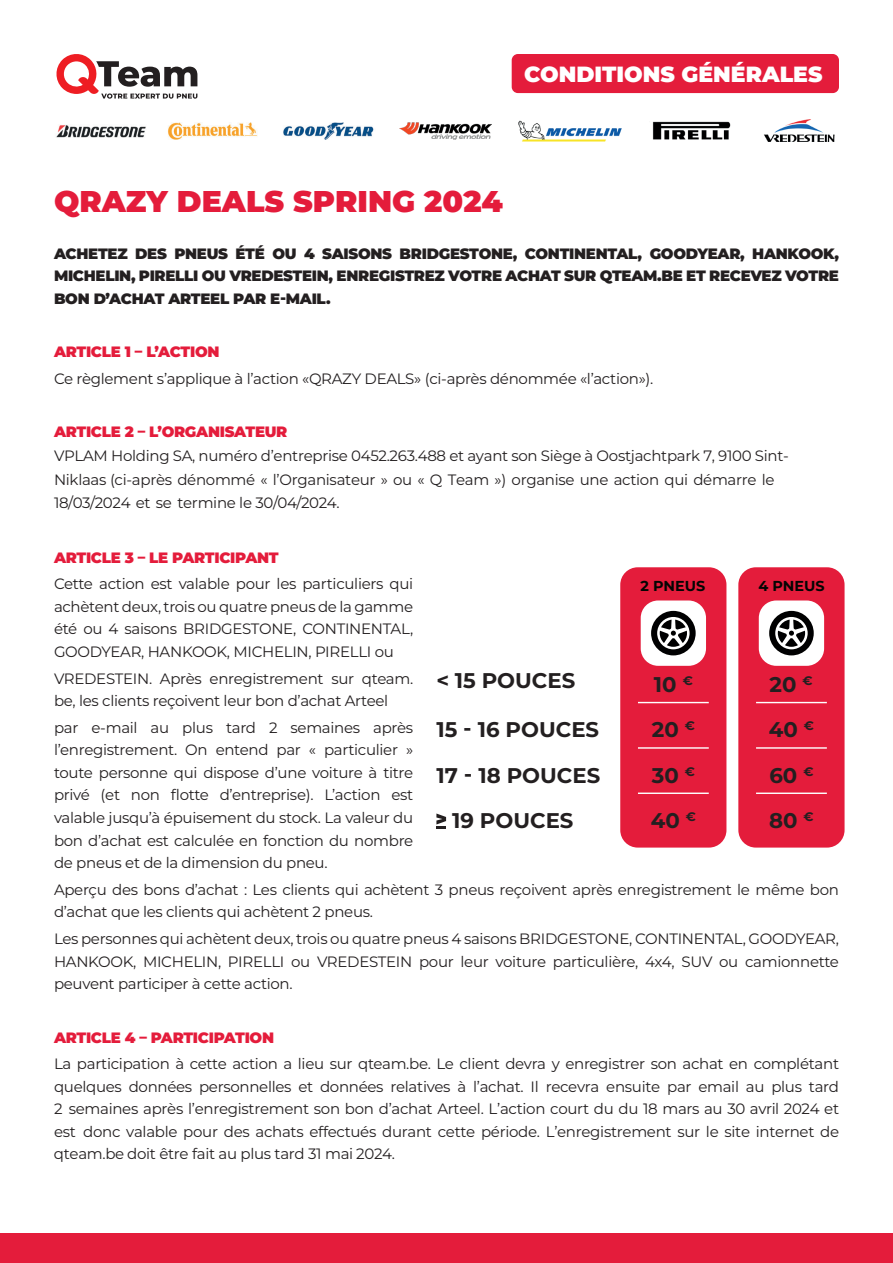
<style>
.page{position:relative;width:893px;height:1263px;background:#fff}
.page>*{position:absolute;margin:0;border:0;box-sizing:border-box;transform-origin:0 0}
.t1{font:900 30px "Montserrat";color:#e41c3b}
.t2{font:900 21.9px "Montserrat";color:#fff}
.t3{font:700 21.3px/45.5px "Montserrat";color:#231f20}
.t4{font:900 17.7px "Gotham";color:#050504}
.t5{font:900 17.7px "Gotham";color:#050504}
.t6{font:15px/22.5px "Montserrat";letter-spacing:-.02em;color:#231f20}
.t7{font:900 15px/22.5px "Montserrat";letter-spacing:-.02em;color:#231f20;text-align:justify}
.t8{font:900 15px "Montserrat";letter-spacing:-.02em;color:#e41c3b}
.t9{font:700 14.4px "Montserrat";color:#040503}
.s1{font-style:inherit}
</style>
<div class="page">
<img style="left:56px;top:125px;width:90px;height:12px">
<img style="left:168px;top:122px;width:90px;height:17px">
<img style="left:283px;top:122px;width:91px;height:17px">
<img style="left:518px;top:120px;width:104px;height:21px">
<img style="left:652px;top:122px;width:79px;height:18px">
<img style="left:399px;top:122px;width:93px;height:17px">
<img style="left:764px;top:120px;width:71px;height:22px">
<div style="left:0;top:1233px;width:893px;height:30px;background:#e41c3b"></div>
<svg style="left:56px;top:54px;width:141px;height:45px"></svg>
<div style="left:512px;top:54px;width:327px;height:39px;background:#e41c3b;border-radius:6px"></div>
<svg style="left:436px;top:813px;width:10px;height:15px"></svg>
<div style="left:620px;top:567px;width:106px;height:280px;background:#e41c3b;border-radius:17px"></div>
<hr style="left:638px;top:702px;width:71px;height:1px;background:#fff">
<hr style="left:638px;top:792px;width:71px;height:2px;background:#fff">
<hr style="left:638px;top:747px;width:71px;height:2px;background:#fff">
<div style="left:641px;top:600px;width:65px;height:66px;background:#fff;border-radius:17px"></div>
<svg style="left:640px;top:600px;width:66px;height:56px"></svg>
<div style="left:738px;top:567px;width:106px;height:280px;background:#e41c3b;border-radius:17px"></div>
<hr style="left:756px;top:702px;width:71px;height:1px;background:#fff">
<hr style="left:756px;top:792px;width:71px;height:2px;background:#fff">
<hr style="left:756px;top:747px;width:71px;height:2px;background:#fff">
<div style="left:759px;top:600px;width:65px;height:66px;background:#fff;border-radius:17px"></div>
<svg style="left:738px;top:599px;width:76px;height:57px"></svg>
<h2 class="t2" style="left:524px;top:58px;width:300px">CONDITIONS GÉNÉRALES</h2>
<h1 class="t1" style="left:54px;top:178px;width:450px">QRAZY DEALS SPRING 2024</h1>
<p class="t7" style="left:54px;top:241px;width:786px">ACHETEZ DES PNEUS ÉTÉ OU 4 SAISONS BRIDGESTONE, CONTINENTAL, GOODYEAR, HANKOOK, MICHELIN, PIRELLI OU VREDESTEIN, ENREGISTREZ VOTRE ACHAT SUR QTEAM.BE ET RECEVEZ VOTRE BON D’ACHAT ARTEEL PAR E-MAIL.</p>
<p class="t8" style="left:54px;top:341px;width:167px">ARTICLE 1 – L’ACTION</p>
<p class="t6" style="left:54px;top:367px;width:601px">Ce règlement s’applique à l’action «QRAZY DEALS» (ci-après dénommée «l’action»).</p>
<p class="t8" style="left:54px;top:421px;width:235px">ARTICLE 2 – L’ORGANISATEUR</p>
<p class="t6" style="left:54px;top:444px;width:736px;line-height:23.5px">VPLAM Holding SA, numéro d’entreprise 0452.263.488 et ayant son Siège à Oostjachtpark 7, 9100 Sint-<br>Niklaas (ci-après dénommé « l’Organisateur » ou « Q Team ») organise une action qui démarre le<br><span class="s1">18/03/2024</span> et se termine le <span class="s1">30/04/2024.</span></p>
<p class="t8" style="left:54px;top:546px;width:226px">ARTICLE 3 – LE PARTICIPANT</p>
<p class="t6" style="left:54px;top:572px;width:361px;text-align:justify">Cette action est valable pour les particuliers qui achètent deux, trois ou quatre pneus de la gamme été ou 4 saisons BRIDGESTONE, CONTINENTAL, GOODYEAR, HANKOOK, MICHELIN, PIRELLI ou</p>
<p class="t6" style="left:54px;top:667px;width:361px">VREDESTEIN. Après enregistrement sur qteam. be, les clients reçoivent leur bon d’achat Arteel</p>
<p class="t6" style="left:54px;top:716px;width:361px;text-align:justify">par e-mail au plus tard 2 semaines après l’enregistrement. On entend par « particulier » toute personne qui dispose d’une voiture à titre privé (et non flotte d’entreprise). L’action est valable jusqu’à épuisement du stock. La valeur du bon d’achat est calculée en fonction du nombre de pneus et de la dimension du pneu.</p>
<p class="t6" style="left:54px;top:878px;width:786px">Aperçu des bons d’achat : Les clients qui achètent 3 pneus reçoivent après enregistrement le même bon d’achat que les clients qui achètent 2 pneus.</p>
<p class="t6" style="left:54px;top:927px;width:786px;text-align:justify">Les personnes qui achètent deux, trois ou quatre pneus 4 saisons BRIDGESTONE, CONTINENTAL, GOODYEAR, HANKOOK, MICHELIN, PIRELLI ou VREDESTEIN pour leur voiture particulière, 4x4, SUV ou camionnette peuvent participer à cette action.</p>
<p class="t8" style="left:54px;top:1026px;width:222px">ARTICLE 4 – PARTICIPATION</p>
<p class="t6" style="left:54px;top:1052px;width:787px;text-align:justify">La participation à cette action a lieu sur qteam.be. Le client devra y enregistrer son achat en complétant quelques données personnelles et données relatives à l’achat. Il recevra ensuite par email au plus tard 2 semaines après l’enregistrement son bon d’achat Arteel. L’action court du du <span class="s1">18 mars</span> au <span class="s1">30 avril 2024</span> et</p>
<p class="t6" style="left:54px;top:1120px;width:787px;line-height:21.8px">est donc valable pour des achats effectués durant cette période. L’enregistrement sur le site internet de qteam.be doit être fait au plus tard 31 <span class="s1">mai 2024.</span></p>
<p class="t9" style="left:640px;top:576px;width:66px">2 PNEUS</p>
<p class="t9" style="left:758px;top:576px;width:68px">4 PNEUS</p>
<p class="t4" style="left:473px;top:663px;width:116px">&lt; 15 POUCES</p>
<p class="t5" style="left:655px;top:663px;width:39px">10 €</p>
<p class="t5" style="left:752px;top:663px;width:42px">20 €</p>
<h3 class="t3" style="left:436px;top:657px;width:140px">&lt; 15 POUCES</h3>
<h3 class="t3" style="left:436px;top:706px;width:164px">15 - 16 POUCES</h3>
<h3 class="t3" style="left:652px;top:661px;width:45px">10 <sup>€<br></sup>20 <sup>€</sup></h3>
<h3 class="t3" style="left:769px;top:661px;width:47px">20 <sup>€<br></sup>40 <sup>€</sup></h3>
<h3 class="t3" style="left:652px;top:752px;width:45px">30 <sup>€</sup></h3>
<h3 class="t3" style="left:769px;top:752px;width:46px">60 <sup>€</sup></h3>
<h3 class="t3" style="left:436px;top:752px;width:165px">17 - 18 POUCES</h3>
<h3 class="t3" style="left:651px;top:797px;width:47px">40 <sup>€</sup></h3>
<h3 class="t3" style="left:769px;top:797px;width:46px">80 <sup>€</sup></h3>
<h3 class="t3" style="left:452px;top:797px;width:123px">19 POUCES</h3>
</div>
